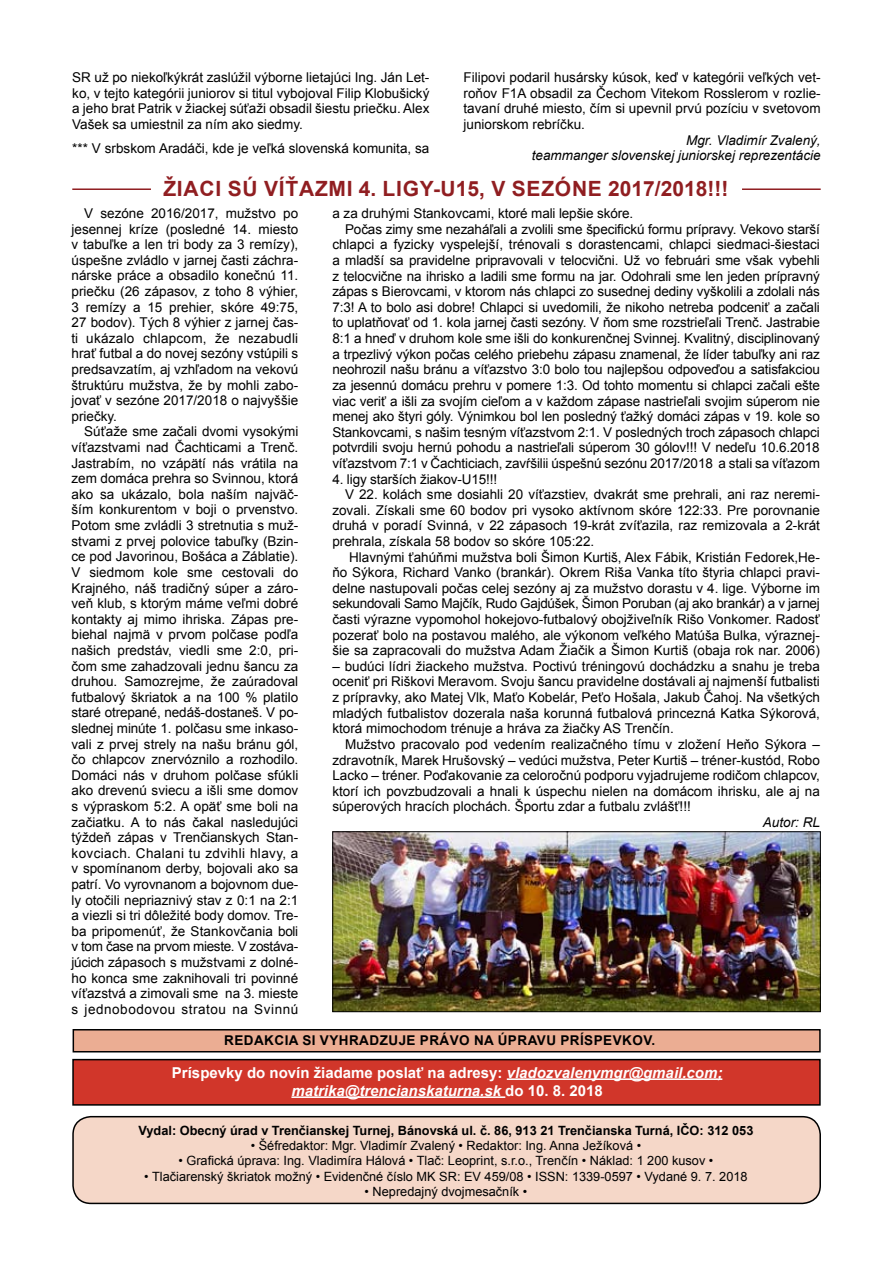
<style>
.page{position:relative;width:893px;height:1263px;background:#fff}
.page>*{position:absolute;margin:0;border:0;box-sizing:border-box;transform-origin:0 0}
.t1{font:700 21px "Arial";letter-spacing:.035em;color:#901e21}
.t2{font:italic 700 15px/18px "Arial";color:#fff;text-align:center}
.t3{font:13.5px/15.6px "Arial";letter-spacing:-.01em;color:#000;text-align:justify}
.t4{font:italic 13.5px/15.6px "Arial";color:#000;text-align:right}
.t5{font:700 13.5px "Arial";letter-spacing:.035em;color:#000}
.t6{font:12.75px "Arial";color:#000}
.t7{font:700 12.75px "Arial";color:#000}
.s1{font-style:normal}
</style>
<div class="page">
<div style="left:73px;top:1117px;width:747px;height:86px;background:#f5d7c8;border-radius:18px"></div>
<div style="left:72px;top:1116px;width:749px;height:88px;border:2px solid #000;border-radius:18px"></div>
<div style="left:73px;top:1059px;width:747px;height:46px;background:#d1362a"></div>
<div style="left:72px;top:1059px;width:749px;height:47px;border:2px solid #000"></div>
<div style="left:73px;top:1030px;width:747px;height:22px;background:#ebad93"></div>
<div style="left:73px;top:1029px;width:748px;height:23px;border:2px solid #000"></div>
<hr style="left:507px;top:1078px;width:215px;height:2px;background:#fff">
<hr style="left:291px;top:1096px;width:214px;height:2px;background:#fff">
<img style="left:334px;top:833px;width:485px;height:177px">
<div style="left:332px;top:831px;width:489px;height:181px;border:1px solid #000"></div>
<hr style="left:72px;top:188px;width:79px;height:2px;background:#901e21">
<hr style="left:742px;top:188px;width:79px;height:2px;background:#901e21">
<p class="t3" style="left:72px;top:69px;width:359px">SR už po niekoľkýkrát zaslúžil výborne lietajúci Ing. Ján Let&shy;ko, v tejto kategórii juniorov si titul vybojoval Filip Klobušický a jeho brat Patrik v žiackej súťaži obsadil šiestu priečku. Alex Vašek sa umiestnil za ním ako siedmy.</p>
<p class="t3" style="left:72px;top:140px;width:359px">*** V srbskom Aradáči, kde je veľká slovenská komunita, sa</p>
<p class="t3" style="left:463px;top:69px;width:359px">Filipovi podaril husársky kúsok, keď v kategórii veľkých vet&shy;roňov F1A obsadil za Čechom Vitekom Rosslerom v rozlie&shy;tavaní druhé miesto, čím si upevnil prvú pozíciu v svetovom juniorskom rebríčku.</p>
<p class="t4" style="left:532px;top:132px;width:290px">Mgr. Vladimír Zvalený,<br>teammanger slovenskej juniorskej reprezentácie</p>
<h1 class="t1" style="left:163px;top:173px;width:566px">Žiaci sú víťazmi 4. ligy-U15, v sezóne 2017/2018!!!</h1>
<p class="t3" style="left:72px;top:205px;width:228px;text-indent:13px">V sezóne 2016/2017, mužstvo po jesennej kríze (posledné 14. miesto v tabuľke a len tri body za 3 remízy), úspešne zvládlo v jarnej časti záchra&shy;nárske práce a obsadilo konečnú 11. priečku (26 zápasov, z toho 8 výhier, 3 remízy a 15 prehier, skóre 49:75, 27 bodov). Tých 8 výhier z jarnej čas&shy;ti ukázalo chlapcom, že nezabudli hrať futbal a do novej sezóny vstúpili s predsavzatím, aj vzhľadom na vekovú štruktúru mužstva, že by mohli zabo&shy;jovať v sezóne 2017/2018 o najvyššie priečky.</p>
<p class="t3" style="left:72px;top:424px;width:228px;text-indent:13px">Súťaže sme začali dvomi vysokými víťazstvami nad Čachticami a Trenč.<br>Jastrabím, no vzápätí nás vrátila na zem domáca prehra so Svinnou, ktorá ako sa ukázalo, bola naším najväč&shy;ším konkurentom v boji o prvenstvo.<br>Potom sme zvládli 3 stretnutia s muž&shy;stvami z prvej polovice tabuľky (Bzin&shy;ce pod Javorinou, Bošáca a Záblatie).<br>V siedmom kole sme cestovali do Krajného, náš tradičný súper a záro&shy;veň klub, s ktorým máme veľmi dobré kontakty aj mimo ihriska. Zápas pre&shy;biehal najmä v prvom polčase podľa našich predstáv, viedli sme 2:0, pri&shy;čom sme zahadzovali jednu šancu za druhou. Samozrejme, že zaúradoval futbalový škriatok a na 100 % platilo staré otrepané, nedáš-dostaneš. V po&shy;slednej minúte 1. polčasu sme inkaso&shy;vali z prvej strely na našu bránu gól, čo chlapcov znervóznilo a rozhodilo.<br>Domáci nás v druhom polčase sfúkli ako drevenú sviecu a išli sme domov s výpraskom 5:2. A opäť sme boli na začiatku. A to nás čakal nasledujúci týždeň zápas v Trenčianskych Stan&shy;kovciach. Chalani tu zdvihli hlavy, a v spomínanom derby, bojovali ako sa patrí. Vo vyrovnanom a bojovnom due&shy;ly otočili nepriaznivý stav z 0:1 na 2:1 a viezli si tri dôležité body domov. Tre&shy;ba pripomenúť, že Stankovčania boli v tom čase na prvom mieste. V zostáva&shy;júcich zápasoch s mužstvami z dolné&shy;ho konca sme zaknihovali tri povinné víťazstvá a zimovali sme na 3. mieste s jednobodovou stratou na Svinnú</p>
<p class="t3" style="left:332px;top:206px;width:302px">a za druhými Stankovcami, ktoré mali lepšie skóre.</p>
<p class="t3" style="left:345px;top:221px;width:476px">Počas zimy sme nezaháľali a zvolili sme špecifickú formu prípravy. Vekovo starší</p>
<p class="t3" style="left:332px;top:237px;width:489px">chlapci a fyzicky vyspelejší, trénovali s dorastencami, chlapci siedmaci-šiestaci</p>
<p class="t3" style="left:332px;top:252px;width:489px">a mladší sa pravidelne pripravovali v telocvični. Už vo februári sme však vybehli</p>
<p class="t3" style="left:332px;top:268px;width:489px">z telocvične na ihrisko a ladili sme formu na jar. Odohrali sme len jeden prípravný</p>
<p class="t3" style="left:332px;top:284px;width:489px">zápas s Bierovcami, v ktorom nás chlapci zo susednej dediny vyškolili a zdolali nás</p>
<p class="t3" style="left:332px;top:299px;width:489px">7:3! A to bolo asi dobre! Chlapci si uvedomili, že nikoho netreba podceniť a začali</p>
<p class="t3" style="left:332px;top:315px;width:489px">to uplatňovať od 1. kola jarnej časti sezóny. V ňom sme rozstrieľali Trenč. Jastrabie</p>
<p class="t3" style="left:332px;top:330px;width:489px">8:1 a hneď v druhom kole sme išli do konkurenčnej Svinnej. Kvalitný, disciplinovaný</p>
<p class="t3" style="left:332px;top:346px;width:489px">a trpezlivý výkon počas celého priebehu zápasu znamenal, že líder tabuľky ani raz</p>
<p class="t3" style="left:332px;top:362px;width:489px">neohrozil našu bránu a víťazstvo 3:0 bolo tou najlepšou odpoveďou a satisfakciou</p>
<p class="t3" style="left:332px;top:377px;width:489px">za jesennú domácu prehru v pomere 1:3. Od tohto momentu si chlapci začali ešte</p>
<p class="t3" style="left:332px;top:393px;width:489px">viac veriť a išli za svojím cieľom a v každom zápase nastrieľali svojim súperom nie</p>
<p class="t3" style="left:332px;top:408px;width:489px">menej ako štyri góly. Výnimkou bol len posledný ťažký domáci zápas v 19. kole so</p>
<p class="t3" style="left:332px;top:424px;width:489px">Stankovcami, s našim tesným víťazstvom 2:1. V posledných troch zápasoch chlapci</p>
<p class="t3" style="left:332px;top:440px;width:489px">potvrdili svoju hernú pohodu a nastrieľali súperom 30 gólov!!! V nedeľu 10.6.2018</p>
<p class="t3" style="left:332px;top:455px;width:489px">víťazstvom 7:1 v Čachticiach, zavŕšilii úspešnú sezónu 2017/2018 a stali sa víťazom</p>
<p class="t3" style="left:332px;top:471px;width:166px">4. ligy starších žiakov-U15!!!</p>
<p class="t3" style="left:345px;top:486px;width:476px">V 22. kolách sme dosiahli 20 víťazstiev, dvakrát sme prehrali, ani raz neremi-</p>
<p class="t3" style="left:332px;top:502px;width:489px">zovali. Získali sme 60 bodov pri vysoko aktívnom skóre 122:33. Pre porovnanie</p>
<p class="t3" style="left:332px;top:518px;width:489px">druhá v poradí Svinná, v 22 zápasoch 19-krát zvíťazila, raz remizovala a 2-krát</p>
<p class="t3" style="left:332px;top:533px;width:263px">prehrala, získala 58 bodov so skóre 105:22.</p>
<p class="t3" style="left:349px;top:549px;width:472px">Hlavnými ťahúňmi mužstva boli Šimon Kurtiš, Alex Fábik, Kristián Fedorek,He-</p>
<p class="t3" style="left:332px;top:565px;width:489px">ňo Sýkora, Richard Vanko (brankár). Okrem Riša Vanka títo štyria chlapci pravi-</p>
<p class="t3" style="left:332px;top:580px;width:489px">delne nastupovali počas celej sezóny aj za mužstvo dorastu v 4. lige. Výborne im</p>
<p class="t3" style="left:332px;top:596px;width:489px">sekundovali Samo Majčík, Rudo Gajdúšek, Šimon Poruban (aj ako brankár) a v jarnej</p>
<p class="t3" style="left:332px;top:611px;width:489px">časti výrazne vypomohol hokejovo-futbalový obojživeľník Rišo Vonkomer. Radosť</p>
<p class="t3" style="left:332px;top:627px;width:489px">pozerať bolo na postavou malého, ale výkonom veľkého Matúša Bulka, výraznej-</p>
<p class="t3" style="left:332px;top:643px;width:489px">šie sa zapracovali do mužstva Adam Žiačik a Šimon Kurtiš (obaja rok nar. 2006)</p>
<p class="t3" style="left:332px;top:658px;width:489px">– budúci lídri žiackeho mužstva. Poctivú tréningovú dochádzku a snahu je treba oceniť pri Riškovi Meravom. Svoju šancu pravidelne dostávali aj najmenší futbalisti z prípravky, ako Matej Vlk, Maťo Kobelár, Peťo Hošala, Jakub Čahoj. Na všetkých mladých futbalistov dozerala naša korunná futbalová princezná Katka Sýkorová, ktorá mimochodom trénuje a hráva za žiačky AS Trenčín.</p>
<p class="t3" style="left:332px;top:736px;width:489px;text-indent:13px">Mužstvo pracovalo pod vedením realizačného tímu v zložení Heňo Sýkora – zdravotník, Marek Hrušovský – vedúci mužstva, Peter Kurtiš – tréner-kustód, Robo Lacko – tréner. Poďakovanie za celoročnú podporu vyjadrujeme rodičom chlapcov, ktorí ich povzbudzovali a hnali k úspechu nielen na domácom ihrisku, ale aj na súperových hracích plochách. Športu zdar a futbalu zvlášť!!!</p>
<p class="t4" style="left:763px;top:814px;width:59px">Autor: RL</p>
<p class="t5" style="left:224px;top:1031px;width:165px">Redakcia si vyhradzuj</p>
<p class="t5" style="left:407px;top:1031px;width:250px">e právo na úpravu prísp evkov.</p>
<p class="t2" style="left:172px;top:1064px;width:552px"><span class="s1">Príspevky do novín žiadame poslať na adresy:</span> vladozvalenymgr@gmail.com; matrika@trencianskaturna.sk <span class="s1">do 10. 8. 2018</span></p>
<p class="t7" style="left:138px;top:1121px;width:616px">Vydal: Obecný úrad v Trenčianskej Turnej, Bánovská ul. č. 86, 913 21 Trenčianska Turná, IČO: 312 053</p>
<p class="t6" style="left:251px;top:1137px;width:392px">• Šéfredaktor: Mgr. Vladimír Zvalený • Redaktor: Ing. Anna Ježíková •</p>
<p class="t6" style="left:178px;top:1152px;width:536px">• Grafická úprava: Ing. Vladimíra Hálová • Tlač: Leoprint, s.r.o., Trenčín • Náklad: 1 200 kusov •</p>
<p class="t6" style="left:144px;top:1167px;width:605px">• Tlačiarenský škriatok možný • Evidenčné číslo MK SR: EV 459/08 • ISSN: 1339-0597 • Vydané 9. 7. 2018</p>
<p class="t6" style="left:365px;top:1183px;width:164px">• Nepredajný dvojmesačník •</p>
<p class="t5" style="left:439px;top:1187px;width:17px">10</p>
</div>
